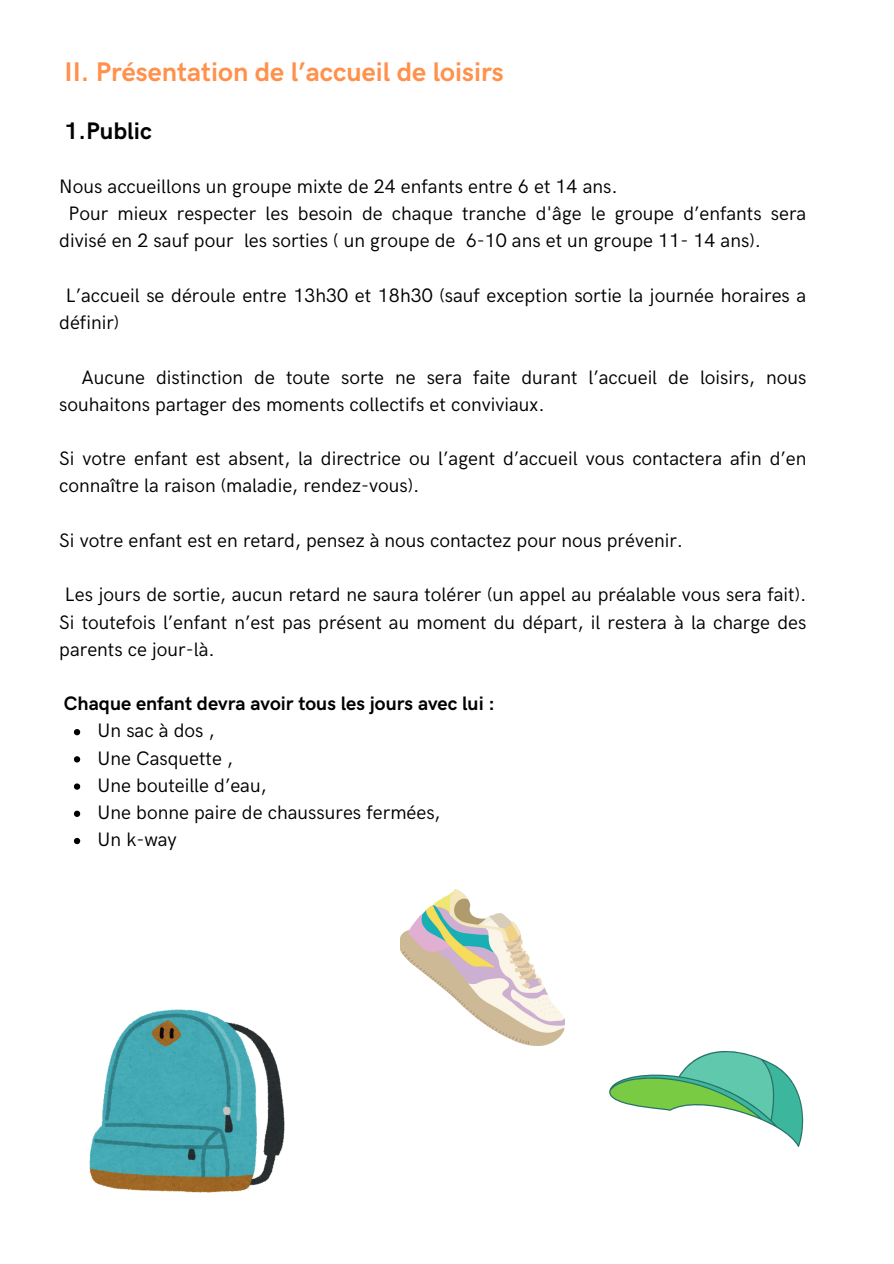
<style>
.page{position:relative;width:894px;height:1264px;background:#fff}
.page>*{position:absolute;margin:0;border:0;box-sizing:border-box;transform-origin:0 0}
.t1{font:700 27px "HK Grotesk";color:#ff914d}
.t2{font:700 24px "HK Grotesk";color:#000}
.t3{font:19.5px/27.2px "HK Grotesk";color:#000}
.t4{font:700 19.5px "HK Grotesk";color:#000}
</style>
<div class="page">
<img style="left:89px;top:1009px;width:195px;height:183px">
<svg style="left:609px;top:1050px;width:195px;height:96px"></svg>
<img style="left:400px;top:889px;width:164px;height:156px">
<svg style="left:74px;top:729px;width:6px;height:6px"></svg>
<svg style="left:74px;top:756px;width:6px;height:6px"></svg>
<svg style="left:74px;top:783px;width:6px;height:6px"></svg>
<svg style="left:74px;top:810px;width:6px;height:7px"></svg>
<svg style="left:74px;top:837px;width:6px;height:7px"></svg>
<p class="t1" style="left:64px;top:56px;width:440px">II. Présentation de l’accueil de loisirs</p>
<p class="t2" style="left:64px;top:118px;width:89px">1.Public</p>
<p class="t3" style="left:59px;top:174px;width:560px">Nous accueillons un groupe mixte de 24 enfants entre 6 et 14 ans.</p>
<p class="t3" style="left:59px;top:201px;width:748px;text-indent:9px">Pour mieux respecter les besoin de chaque tranche d'âge le groupe d’enfants sera divisé en 2 sauf pour les sorties ( un groupe de 6-10 ans et un groupe 11- 14 ans).</p>
<p class="t3" style="left:59px;top:282px;width:748px;text-indent:7px">L’accueil se déroule entre 13h30 et 18h30 (sauf exception sortie la journée horaires a définir)</p>
<p class="t3" style="left:59px;top:364px;width:748px;text-indent:22px">Aucune distinction de toute sorte ne sera faite durant l’accueil de loisirs, nous souhaitons partager des moments collectifs et conviviaux.</p>
<p class="t3" style="left:59px;top:446px;width:748px">Si votre enfant est absent, la directrice ou l’agent d’accueil vous contactera afin d’en connaître la raison (maladie, rendez-vous).</p>
<p class="t3" style="left:59px;top:527px;width:625px">Si votre enfant est en retard, pensez à nous contactez pour nous prévenir.</p>
<p class="t3" style="left:59px;top:582px;width:748px;text-align:justify">Les jours de sortie, aucun retard ne saura tolérer (un appel au préalable vous sera fait).<br>Si toutefois l’enfant n’est pas présent au moment du départ, il restera à la charge des parents ce jour-là.</p>
<h3 class="t4" style="left:64px;top:692px;width:432px">Chaque enfant devra avoir tous les jours avec lui :</h3>
<p class="t3" style="left:98px;top:718px;width:118px">Un sac à dos ,</p>
<p class="t3" style="left:98px;top:745px;width:137px">Une Casquette ,</p>
<p class="t3" style="left:98px;top:772px;width:170px">Une bouteille d’eau,</p>
<p class="t3" style="left:98px;top:799px;width:344px">Une bonne paire de chaussures fermées,</p>
<p class="t3" style="left:98px;top:826px;width:81px">Un k-way</p>
</div>
